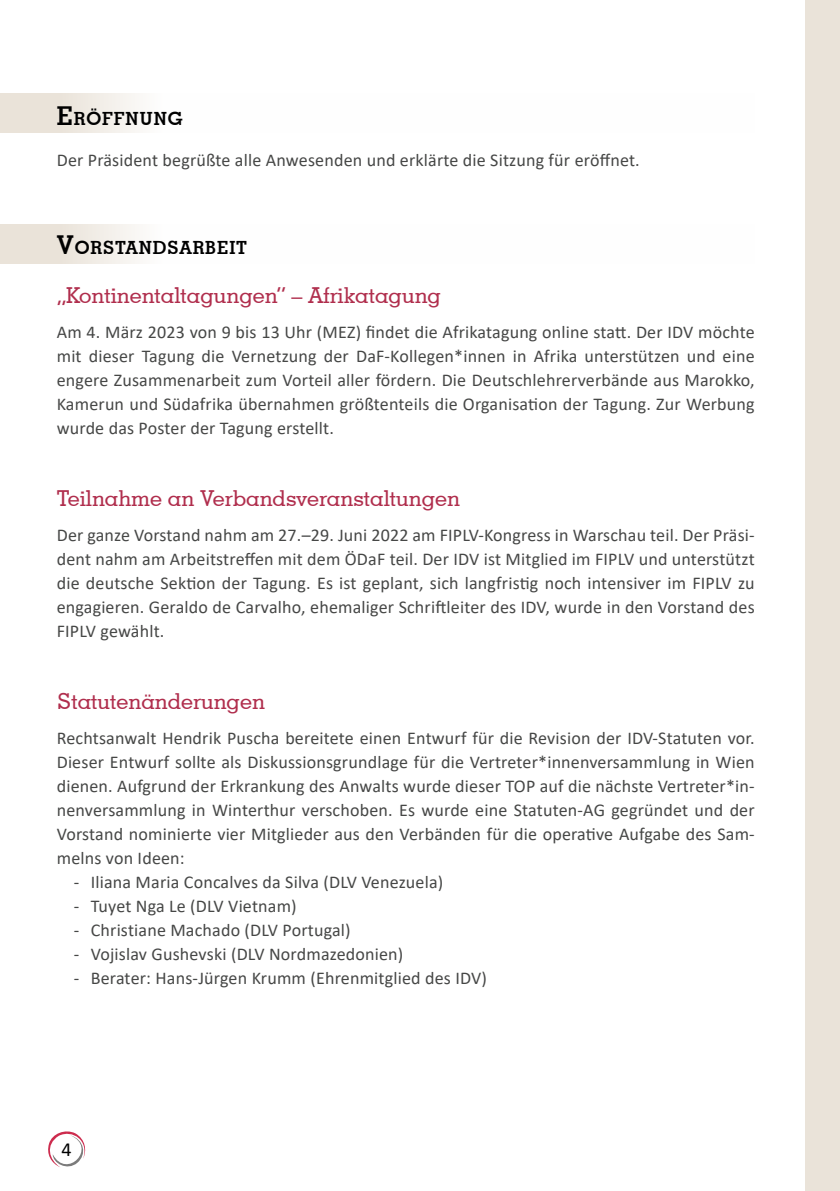
<style>
.page{position:relative;width:840px;height:1191px;background:#fff}
.page>*{position:absolute;margin:0;border:0;box-sizing:border-box;transform-origin:0 0}
.t1{font:500 22px "Geometric Slab 703 BT";color:#b02e4d}
.t2{font:20px "Calibri";color:#000}
.t3{font:700 18.2px "Geometric Slab 703 BT";letter-spacing:.045em;color:#000}
.t4{font:18px/24px "Calibri";letter-spacing:.01em;color:#464746;text-align:justify}
.s1{font-size:26px}
</style>
<div class="page">
<svg style="left:48px;top:1131px;width:37px;height:36px"></svg>
<div style="left:805px;top:0;width:34px;height:1191px;background:#eae3d9"></div>
<svg style="left:0;top:224px;width:137px;height:40px;background:#eee8e0"></svg>
<svg style="left:0;top:94px;width:137px;height:39px;background:#eee8e0"></svg>
<p class="t3" style="left:57px;top:107px;width:128px"><span class="s1">E</span>RÖFFNUNG</p>
<p class="t4" style="left:57px;top:147px;width:584px">Der Präsident begrüßte alle Anwesenden und erklärte die Sitzung für eröffnet.</p>
<p class="t3" style="left:57px;top:236px;width:192px"><span class="s1">V</span>ORSTANDSARBEIT</p>
<p class="t1" style="left:57px;top:281px;width:385px">„Kontinentaltagungen“ – Afrikatagung</p>
<p class="t4" style="left:57px;top:320px;width:699px">Am 4. März 2023 von 9 bis 13 Uhr (MEZ) findet die Afrikatagung online statt. Der IDV möchte mit dieser Tagung die Vernetzung der DaF-Kollegen*innen in Afrika unterstützen und eine engere Zusammenarbeit zum Vorteil aller fördern. Die Deutschlehrerverbände aus Marokko, Kamerun und Südafrika übernahmen größtenteils die Organisation der Tagung. Zur Werbung wurde das Poster der Tagung erstellt.</p>
<p class="t1" style="left:57px;top:485px;width:404px">Teilnahme an Verbandsveranstaltungen</p>
<p class="t4" style="left:57px;top:523px;width:699px">Der ganze Vorstand nahm am 27.–29. Juni 2022 am FIPLV-Kongress in Warschau teil. Der Präsi&shy;dent nahm am Arbeitstreffen mit dem ÖDaF teil. Der IDV ist Mitglied im FIPLV und unterstützt die deutsche Sektion der Tagung. Es ist geplant, sich langfristig noch intensiver im FIPLV zu engagieren. Geraldo de Carvalho, ehemaliger Schriftleiter des IDV, wurde in den Vorstand des FIPLV gewählt.</p>
<p class="t1" style="left:57px;top:688px;width:209px">Statutenänderungen</p>
<p class="t4" style="left:57px;top:726px;width:699px">Rechtsanwalt Hendrik Puscha bereitete einen Entwurf für die Revision der IDV-Statuten vor.<br>Dieser Entwurf sollte als Diskussionsgrundlage für die Vertreter*innenversammlung in Wien dienen. Aufgrund der Erkrankung des Anwalts wurde dieser TOP auf die nächste Vertreter*in&shy;nenversammlung in Winterthur verschoben. Es wurde eine Statuten-AG gegründet und der Vorstand nominierte vier Mitglieder aus den Verbänden für die operative Aufgabe des Sam&shy;melns von Ideen:</p>
<p class="t4" style="left:74px;top:870px;width:371px">- Iliana Maria Concalves da Silva (DLV Venezuela)</p>
<p class="t4" style="left:74px;top:894px;width:224px">- Tuyet Nga Le (DLV Vietnam)</p>
<p class="t4" style="left:74px;top:918px;width:278px">- Christiane Machado (DLV Portugal)</p>
<p class="t4" style="left:74px;top:942px;width:331px">- Vojislav Gushevski (DLV Nordmazedonien)</p>
<p class="t4" style="left:74px;top:966px;width:414px">- Berater: Hans-Jürgen Krumm (Ehrenmitglied des IDV)</p>
<p class="t2" style="left:61px;top:1135px;width:12px">4</p>
</div>
